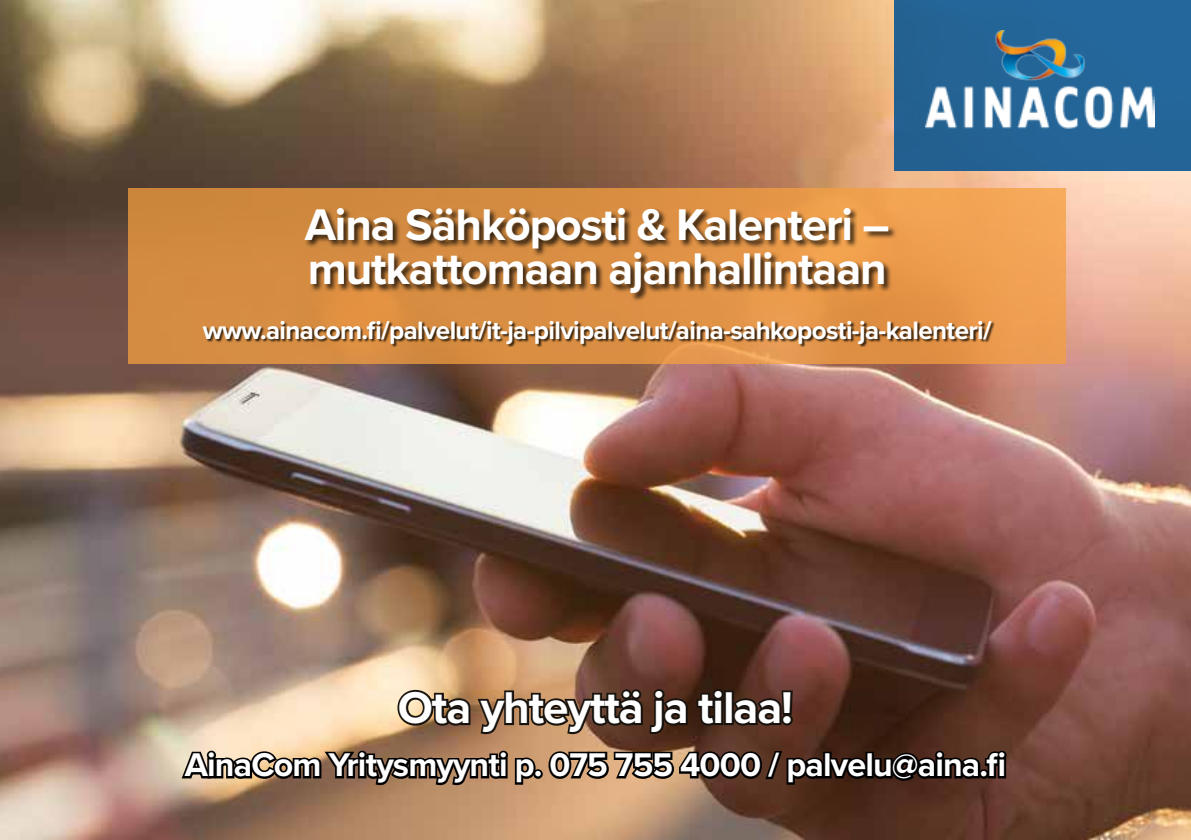
<style>
.page{position:relative;width:1191px;height:840px;background:#fff}
.page>*{position:absolute;margin:0;border:0;box-sizing:border-box;transform-origin:0 0}
.t1{font:700 46px/44.4px "Proxima Nova";letter-spacing:-.025em;color:#fff}
.t2{font:700 34px "Proxima Nova";letter-spacing:-.025em;color:#fff}
.t3{font:700 26px "Proxima Nova";letter-spacing:-.025em;color:#fff}
</style>
<div class="page">
<img style="left:0;top:0;width:1191px;height:839px">
<div style="left:128px;top:188px;width:938px;height:175px;background:linear-gradient(to right,#cd863c,#ef9e50)"></div>
<div style="left:304px;top:207px;width:593px;height:94px;background:#000;opacity:.75"></div>
<div style="left:203px;top:321px;width:791px;height:26px;background:#000;opacity:.75"></div>
<div style="left:894px;top:0;width:297px;height:170px;background:#246497"></div>
<img style="left:925px;top:30px;width:229px;height:99px">
<svg style="left:179px;top:686px;width:829px;height:100px;background:#6e5341"></svg>
<h1 class="t1" style="left:305px;top:204px;width:586px">Aina Sähköposti &amp; Kalenteri – mutkattomaan ajanhallintaan</h1>
<p class="t3" style="left:203px;top:315px;width:790px">www.ainacom.fi/palvelut/it-ja-pilvipalvelut/aina-sahkoposti-ja-kalenteri/</p>
<h1 class="t1" style="left:398px;top:687px;width:397px">Ota yhteyttä ja tilaa!</h1>
<h2 class="t2" style="left:185px;top:744px;width:823px">AinaCom Yritysmyynti p. 075 755 4000 / palvelu@aina.fi</h2>
</div>
